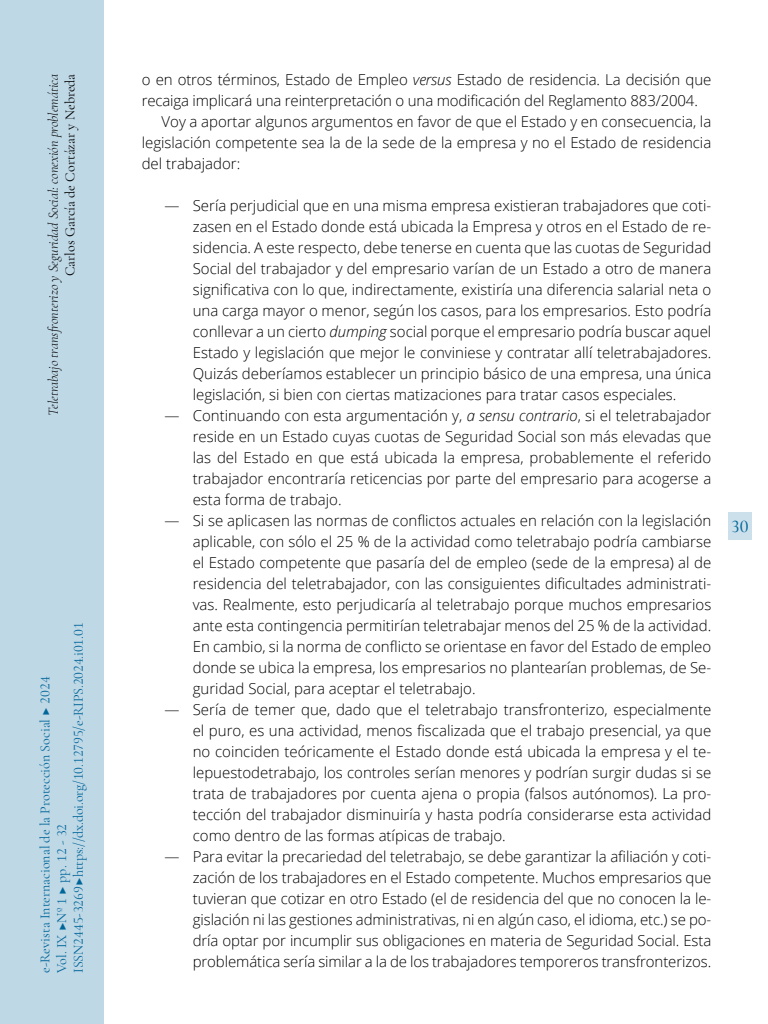
<style>
.page{position:relative;width:768px;height:1024px;background:#fff}
.page>*{position:absolute;margin:0;border:0;box-sizing:border-box;transform-origin:0 0}
.t1{font:500 18px "Cormorant Garamond";color:#006599}
.t2{font:300 15px "Open Sans";color:#000}
.t3{font:14px/16.8px "Cormorant Garamond";color:#006599}
.t4{font:italic 300 14px "Cormorant Garamond";color:#000}
.t5{font:14px "Cormorant Garamond";color:#000}
.s1{font-style:italic}
</style>
<div class="page">
<div style="left:0;top:0;width:103px;height:1024px;background:#bfd8e6"></div>
<div style="left:728px;top:512px;width:23px;height:28px;background:#cce0eb"></div>
<p class="t4" style="left:45px;top:416px;width:344px;rotate:-90deg">Teletrabajo transfronterizo y Seguridad Social: conexión problemática</p>
<p class="t5" style="left:62px;top:276px;width:204px;rotate:-90deg">Carlos García de Cortázar y Nebreda</p>
<p class="t3" style="left:36px;top:973px;width:352px;rotate:-90deg">e-Revista Internacional de la Protección Social ▶ 2024<br>Vol. IX ▶Nº 1 ▶ pp. 12 - 32<br>ISSN 2445-3269 ▶ https://dx.doi.org/10.12795/e-RIPS.2024.i01.01</p>
<p class="t2" style="left:142px;top:69px;width:571px">o en otros términos, Estado de Empleo <span class="s1">versus</span> Estado de residencia. La decisión que</p>
<p class="t2" style="left:142px;top:90px;width:558px">recaiga implicará una reinterpretación o una modificación del Reglamento 883/2004.</p>
<p class="t2" style="left:162px;top:111px;width:551px">Voy a aportar algunos argumentos en favor de que el Estado y en consecuencia, la</p>
<p class="t2" style="left:142px;top:132px;width:571px">legislación competente sea la de la sede de la empresa y no el Estado de residencia</p>
<p class="t2" style="left:142px;top:153px;width:100px">del trabajador:</p>
<p class="t2" style="left:164px;top:195px;width:548px">― Sería perjudicial que en una misma empresa existieran trabajadores que coti-</p>
<p class="t2" style="left:193px;top:216px;width:520px">zasen en el Estado donde está ubicada la Empresa y otros en el Estado de re-</p>
<p class="t2" style="left:193px;top:237px;width:520px">sidencia. A este respecto, debe tenerse en cuenta que las cuotas de Seguridad</p>
<p class="t2" style="left:193px;top:258px;width:520px">Social del trabajador y del empresario varían de un Estado a otro de manera</p>
<p class="t2" style="left:193px;top:279px;width:520px">significativa con lo que, indirectamente, existiría una diferencia salarial neta o</p>
<p class="t2" style="left:193px;top:300px;width:520px">una carga mayor o menor, según los casos, para los empresarios. Esto podría</p>
<p class="t2" style="left:193px;top:321px;width:520px">conllevar a un cierto <span class="s1">dumping</span> social porque el empresario podría buscar aquel</p>
<p class="t2" style="left:193px;top:342px;width:520px">Estado y legislación que mejor le conviniese y contratar allí teletrabajadores.</p>
<p class="t2" style="left:193px;top:363px;width:520px">Quizás deberíamos establecer un principio básico de una empresa, una única</p>
<p class="t2" style="left:193px;top:384px;width:485px">legislación, si bien con ciertas matizaciones para tratar casos especiales.</p>
<p class="t2" style="left:164px;top:405px;width:548px">― Continuando con esta argumentación y, <span class="s1">a sensu contrario</span>, si el teletrabajador</p>
<p class="t2" style="left:193px;top:426px;width:520px">reside en un Estado cuyas cuotas de Seguridad Social son más elevadas que</p>
<p class="t2" style="left:193px;top:447px;width:520px">las del Estado en que está ubicada la empresa, probablemente el referido</p>
<p class="t2" style="left:193px;top:468px;width:520px">trabajador encontraría reticencias por parte del empresario para acogerse a</p>
<p class="t2" style="left:193px;top:489px;width:150px">esta forma de trabajo.</p>
<p class="t2" style="left:164px;top:510px;width:548px">― Si se aplicasen las normas de conflictos actuales en relación con la legislación</p>
<p class="t2" style="left:193px;top:531px;width:520px">aplicable, con sólo el 25 % de la actividad como teletrabajo podría cambiarse</p>
<p class="t2" style="left:193px;top:552px;width:520px">el Estado competente que pasaría del de empleo (sede de la empresa) al de</p>
<p class="t2" style="left:193px;top:573px;width:520px">residencia del teletrabajador, con las consiguientes dificultades administrati-</p>
<p class="t2" style="left:193px;top:594px;width:520px">vas. Realmente, esto perjudicaría al teletrabajo porque muchos empresarios</p>
<p class="t2" style="left:193px;top:615px;width:520px">ante esta contingencia permitirían teletrabajar menos del 25 % de la actividad.</p>
<p class="t2" style="left:193px;top:636px;width:520px">En cambio, si la norma de conflicto se orientase en favor del Estado de empleo</p>
<p class="t2" style="left:193px;top:657px;width:520px">donde se ubica la empresa, los empresarios no plantearían problemas, de Se-</p>
<p class="t2" style="left:193px;top:678px;width:284px">guridad Social, para aceptar el teletrabajo.</p>
<p class="t2" style="left:164px;top:699px;width:548px">― Sería de temer que, dado que el teletrabajo transfronterizo, especialmente</p>
<p class="t2" style="left:193px;top:720px;width:520px">el puro, es una actividad, menos fiscalizada que el trabajo presencial, ya que</p>
<p class="t2" style="left:193px;top:741px;width:520px">no coinciden teóricamente el Estado donde está ubicada la empresa y el te-</p>
<p class="t2" style="left:193px;top:762px;width:520px">lepuestodetrabajo, los controles serían menores y podrían surgir dudas si se</p>
<p class="t2" style="left:193px;top:783px;width:520px">trata de trabajadores por cuenta ajena o propia (falsos autónomos). La pro-</p>
<p class="t2" style="left:193px;top:804px;width:520px">tección del trabajador disminuiría y hasta podría considerarse esta actividad</p>
<p class="t2" style="left:193px;top:825px;width:315px">como dentro de las formas atípicas de trabajo.</p>
<p class="t2" style="left:164px;top:846px;width:548px">― Para evitar la precariedad del teletrabajo, se debe garantizar la afiliación y coti-</p>
<p class="t2" style="left:193px;top:867px;width:520px">zación de los trabajadores en el Estado competente. Muchos empresarios que</p>
<p class="t2" style="left:193px;top:888px;width:520px">tuvieran que cotizar en otro Estado (el de residencia del que no conocen la le-</p>
<p class="t2" style="left:193px;top:909px;width:520px">gislación ni las gestiones administrativas, ni en algún caso, el idioma, etc.) se po-</p>
<p class="t2" style="left:193px;top:930px;width:520px">dría optar por incumplir sus obligaciones en materia de Seguridad Social. Esta</p>
<p class="t2" style="left:193px;top:951px;width:520px">problemática sería similar a la de los trabajadores temporeros transfronterizos.</p>
<p class="t1" style="left:731px;top:515px;width:19px">30</p>
</div>
